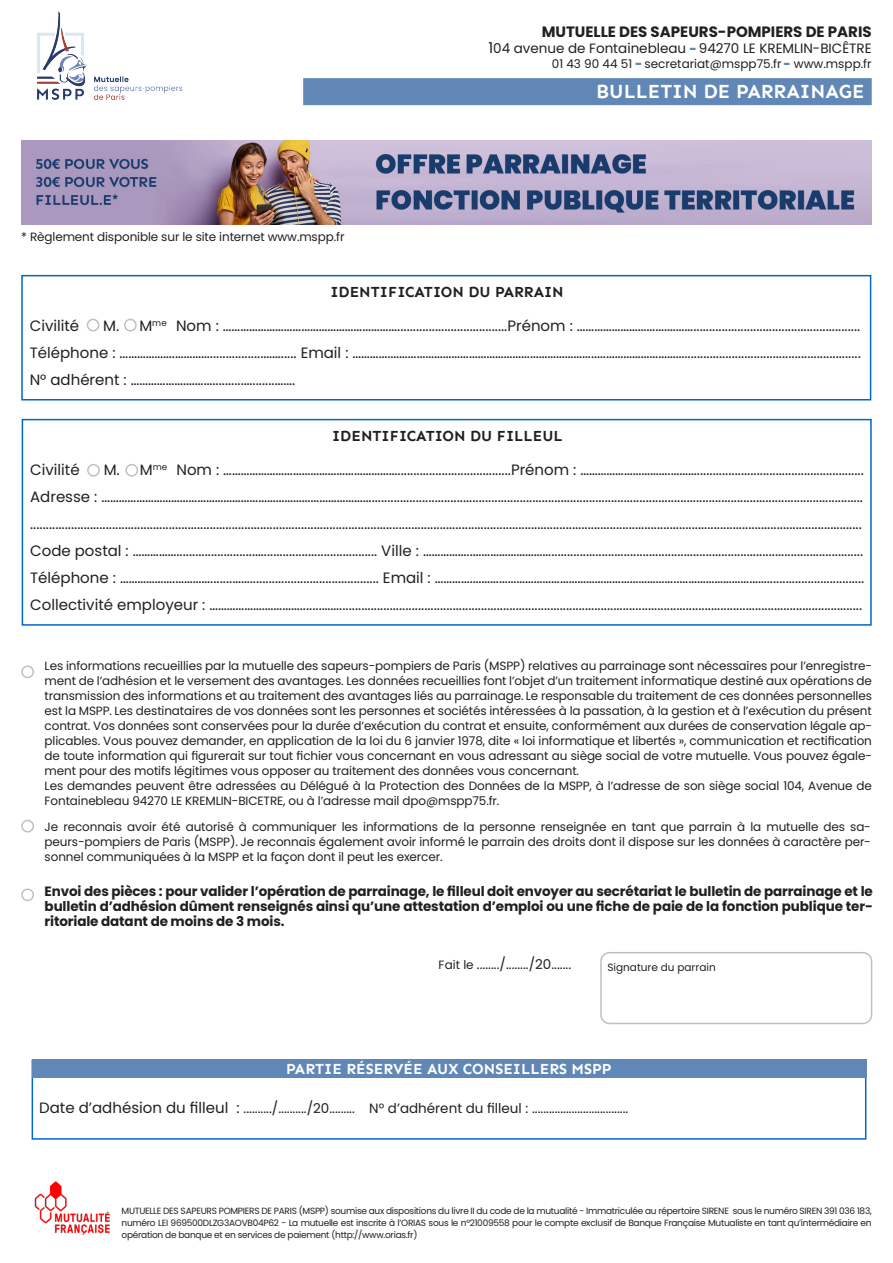
<style>
.page{position:relative;width:893px;height:1263px;background:#fff}
.page>*{position:absolute;margin:0;border:0;box-sizing:border-box;transform-origin:0 0}
.t1{font:700 19.5px "Sen";color:#fff}
.t2{font:15px "Poppins";color:#231f20}
.t3{font:700 15px "Sen";color:#231f20}
.t4{font:700 15px "Poppins";color:#231f20}
.t5{font:700 15px "Sen";color:#fff}
.t6{font:700 13.5px/15px "Poppins";letter-spacing:-.01em;color:#231f20;text-align:justify}
.t7{font:13.5px "Poppins";color:#231f20}
.t8{font:12px/15px "Poppins";letter-spacing:-.01em;color:#231f20;text-align:justify}
.t9{font:10.5px "Poppins";color:#231f20}
.t10{font:9px/12px "Poppins";letter-spacing:-.03em;color:#231f20;text-align:justify}
.s1{font-size:15px}
.s2{font-weight:900;font-size:12px;color:#6087b5}
.s3{font-weight:900;color:#6087b5}
.s4{font-size:12px}
</style>
<div class="page">
<div style="left:303px;top:78px;width:569px;height:27px;background:#6087b5"></div>
<img style="left:37px;top:11px;width:146px;height:89px">
<div style="left:21px;top:275px;width:850px;height:125px;border:2px solid #06c"></div>
<div style="left:87px;top:319px;width:12px;height:12px;border:2px solid #c0c0c0;border-radius:50%"></div>
<div style="left:124px;top:319px;width:13px;height:12px;border:2px solid #c0c0c0;border-radius:50%"></div>
<img style="left:34px;top:1181px;width:76px;height:54px">
<img style="left:21px;top:140px;width:851px;height:85px">
<div style="left:22px;top:419px;width:850px;height:207px;border:2px solid #06c"></div>
<div style="left:87px;top:464px;width:13px;height:13px;border:2px solid #c0c0c0;border-radius:50%"></div>
<div style="left:125px;top:464px;width:13px;height:13px;border:2px solid #c0c0c0;border-radius:50%"></div>
<div style="left:21px;top:665px;width:13px;height:13px;border:2px solid #c0c0c0;border-radius:50%"></div>
<div style="left:21px;top:820px;width:13px;height:12px;border:2px solid #c0c0c0;border-radius:50%"></div>
<div style="left:21px;top:888px;width:13px;height:13px;border:2px solid #c0c0c0;border-radius:50%"></div>
<div style="left:32px;top:1059px;width:834px;height:81px;border:2px solid #06c"></div>
<div style="left:32px;top:1059px;width:834px;height:19px;background:#6087b5"></div>
<div style="left:600px;top:952px;width:272px;height:72px;border:2px solid #c0c0c0;border-radius:9px"></div>
<p class="t8" style="left:21px;top:229px;width:325px">* Règlement disponible sur le site internet www.mspp.fr</p>
<p class="t4" style="left:542px;top:23px;width:332px">MUTUELLE DES SAPEURS-POMPIERS DE PARIS</p>
<p class="t7" style="left:488px;top:41px;width:385px"><span class="s1">1</span>04 avenue de Fontainebleau <span class="s2">-</span> 94270 LE KREMLIN-BICÊTRE</p>
<p class="t8" style="left:552px;top:56px;width:321px">01 43 90 44 51 <span class="s3">-</span> secretariat@mspp75.fr <span class="s3">-</span> www.mspp.fr</p>
<p class="t1" style="left:596px;top:81px;width:270px">BULLETIN DE PARRAINAGE</p>
<p class="t3" style="left:330px;top:284px;width:235px">IDENTIFICATION DU PARRAIN</p>
<p class="t2" style="left:30px;top:317px;width:51px">Civilité</p>
<p class="t2" style="left:103px;top:317px;width:758px">M. M<sup>me</sup> Nom : ……………………………………………………...................................Prénom : ………………………….……….....................................................</p>
<p class="t2" style="left:30px;top:344px;width:833px">Téléphone : ……………….………….................……..... Email : ………….……………………………………………………………..…………………………........................................................</p>
<p class="t2" style="left:30px;top:371px;width:267px">N° adhérent : ……………….………..........….......…….</p>
<p class="t3" style="left:332px;top:428px;width:232px">IDENTIFICATION DU FILLEUL</p>
<p class="t2" style="left:30px;top:461px;width:51px">Civilité</p>
<p class="t2" style="left:104px;top:461px;width:762px">M. M<sup>me</sup> Nom : ……………………………………………………....................................Prénom : ………………………….……….....................................................</p>
<p class="t2" style="left:30px;top:488px;width:834px">Adresse : …………………………………………………………………………………............................................................................................................................................................</p>
<p class="t2" style="left:30px;top:515px;width:833px">........................................................................................................................................................................................................................................................................</p>
<p class="t2" style="left:30px;top:542px;width:834px">Code postal : …………….........................….................................... Ville : ……………..………………………...................................................................................................</p>
<p class="t2" style="left:30px;top:569px;width:836px">Téléphone : ……………….………….......……......................................... Email : ………….……………………………………………………………..…………………………...............................</p>
<p class="t2" style="left:30px;top:596px;width:833px">Collectivité employeur : ……………….………….......……......................................................................................................................................................................</p>
<p class="t8" style="left:45px;top:658px;width:829px">Les informations recueillies par la mutuelle des sapeurs-pompiers de Paris (MSPP) relatives au parrainage sont nécessaires pour l’enregistre&shy;ment de l’adhésion et le versement des avantages. Les données recueillies font l’objet d’un traitement informatique destiné aux opérations de transmission des informations et au traitement des avantages liés au parrainage. Le responsable du traitement de ces données personnelles est la MSPP. Les destinataires de vos données sont les personnes et sociétés intéressées à la passation, à la gestion et à l’exécution du présent contrat. Vos données sont conservées pour la durée d’exécution du contrat et ensuite, conformément aux durées de conservation légale ap&shy;plicables. Vous pouvez demander, en application de la loi du 6 janvier 1978, dite « loi informatique et libertés », communication et rectification de toute information qui figurerait sur tout fichier vous concernant en vous adressant au siège social de votre mutuelle. Vous pouvez égale&shy;ment pour des motifs légitimes vous opposer au traitement des données vous concernant.</p>
<p class="t8" style="left:45px;top:778px;width:829px">Les demandes peuvent être adressées au Délégué à la Protection des Données de la MSPP, à l’adresse de son siège social 104, Avenue de<br>Fontainebleau 94270 LE KREMLIN-BICETRE, ou à l’adresse mail dpo@mspp75.fr.</p>
<p class="t8" style="left:45px;top:819px;width:828px">Je reconnais avoir été autorisé à communiquer les informations de la personne renseignée en tant que parrain à la mutuelle des sa&shy;peurs-pompiers de Paris (MSPP). Je reconnais également avoir informé le parrain des droits dont il dispose sur les données à caractère per&shy;sonnel communiquées à la MSPP et la façon dont il peut les exercer.</p>
<p class="t6" style="left:45px;top:883px;width:830px">Envoi des pièces : pour valider l’opération de parrainage, le filleul doit envoyer au secrétariat le bulletin de parrainage et le bulletin d’adhésion dûment renseignés ainsi qu’une attestation d’emploi ou une fiche de paie de la fonction publique ter&shy;ritoriale datant de moins de 3 mois.</p>
<p class="t7" style="left:439px;top:957px;width:134px"><span class="s4">Fait le</span> ......../......../20.......</p>
<p class="t9" style="left:607px;top:962px;width:110px">Signature du parrain</p>
<p class="t5" style="left:286px;top:1060px;width:327px">PARTIE RÉSERVÉE AUX CONSEILLERS MSPP</p>
<p class="t7" style="left:39px;top:1100px;width:591px"><span class="s1">Date d’adhésion du filleul :</span> ........../........../20......... N° d’adhérent du filleul : ..................................</p>
<p class="t10" style="left:122px;top:1204px;width:752px">MUTUELLE DES SAPEURS POMPIERS DE PARIS (MSPP) soumise aux dispositions du livre II du code de la mutualité - Immatriculée au répertoire SIRENE sous le numéro SIREN 391 036 183, numéro LEI 969500DLZG3AOVB04P62 - La mutuelle est inscrite à l’ORIAS sous le n°21009558 pour le compte exclusif de Banque Française Mutualiste en tant qu’intermédiaire en opération de banque et en services de paiement (http://www.orias.fr)</p>
</div>
